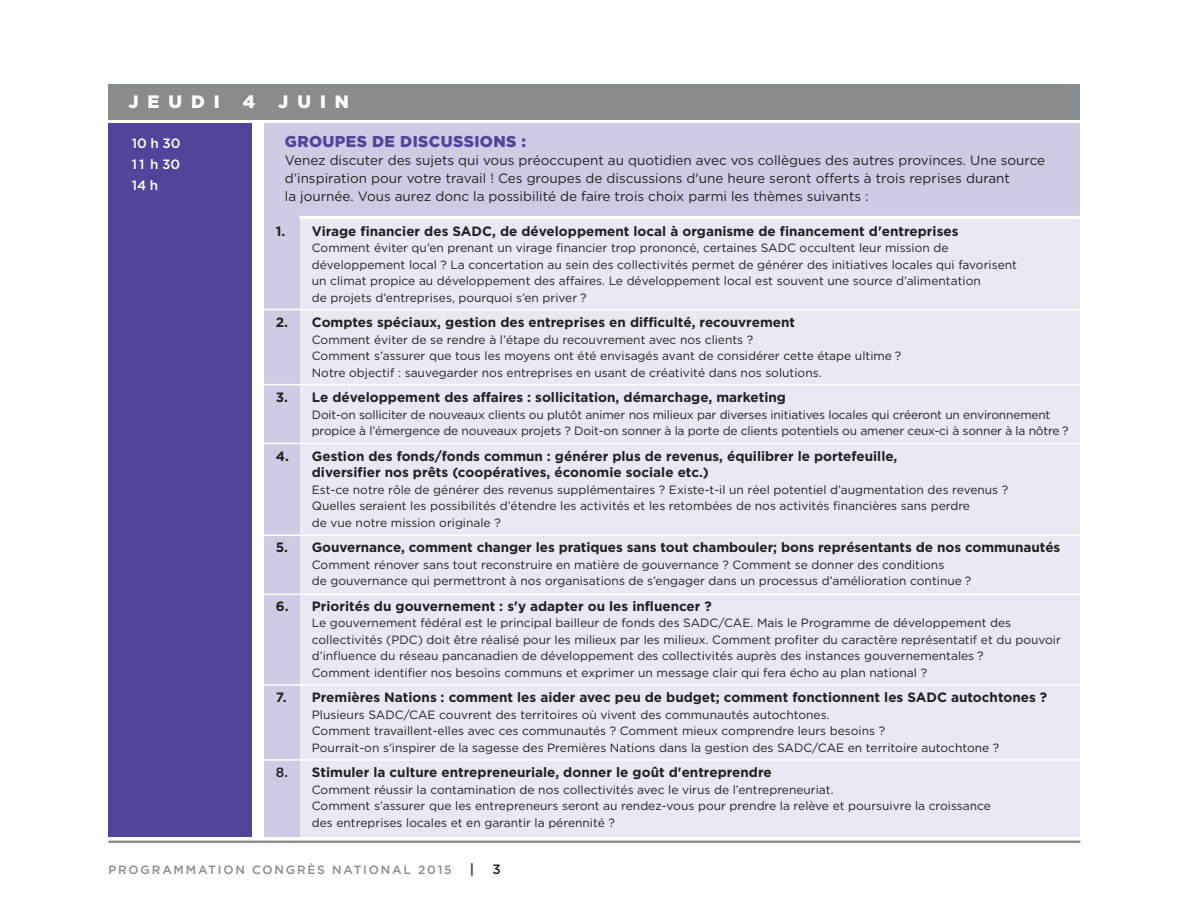
<style>
.page{position:relative;width:1188px;height:918px;background:#fff}
.page>*{position:absolute;margin:0;border:0;box-sizing:border-box;transform-origin:0 0}
.t1{font:900 18px "Gotham HTF";letter-spacing:.5em;color:#fff}
.t2{font:900 15.75px "Gotham HTF";letter-spacing:.025em;color:#52439b}
.t3{font:700 13.5px/16.5px "Gotham HTF";color:#231f20}
.t4{font:13.5px/18px "Gotham HTF";color:#231f20}
.t5{font:500 13.5px/21px "Gotham";color:#fff;text-align:justify}
.t6{font:500 13.5px "Gotham HTF";color:#231f20}
.t7{font:12px/16.5px "Gotham HTF";color:#231f20}
.t8{font:12px/16.5px "Gotham";color:#231f20}
.t9{font:500 12px "Gotham HTF";letter-spacing:.15em;color:#888c8f}
.s1{font-family:"Gotham";font-weight:500}
</style>
<div class="page">
<div style="left:108px;top:84px;width:972px;height:36px;background:#888c8f"></div>
<div style="left:108px;top:123px;width:144px;height:714px;background:#52439b"></div>
<div style="left:264px;top:216px;width:816px;height:621px;background:#eae9f3"></div>
<div style="left:264px;top:200px;width:35px;height:637px;background:#cfcbe4"></div>
<div style="left:264px;top:123px;width:816px;height:94px;background:#cfcbe4"></div>
<hr style="left:108px;top:841px;width:972px;height:2px;background:#888c8f">
<hr style="left:262px;top:309px;width:821px;height:1px;background:#fff">
<hr style="left:262px;top:384px;width:821px;height:1px;background:#fff">
<hr style="left:262px;top:443px;width:821px;height:1px;background:#fff">
<hr style="left:262px;top:535px;width:821px;height:1px;background:#fff">
<hr style="left:262px;top:594px;width:821px;height:1px;background:#fff">
<hr style="left:262px;top:684px;width:821px;height:2px;background:#fff">
<hr style="left:262px;top:759px;width:821px;height:2px;background:#fff">
<hr style="left:299px;top:216px;width:783px;height:3px;background:#fff">
<h1 class="t1" style="left:128px;top:91px;width:93px">JEUDI</h1>
<h1 class="t1" style="left:243px;top:91px;width:14px">4</h1>
<h1 class="t1" style="left:278px;top:91px;width:72px">JUIN</h1>
<h2 class="t2" style="left:285px;top:133px;width:243px">GROUPES DE DISCUSSIONS :</h2>
<p class="t4" style="left:285px;top:152px;width:762px">Venez discuter des sujets qui vous préoccupent au quotidien avec vos collègues des autres provinces. Une source d’inspiration pour votre travail ! Ces groupes de discussions d'une heure seront offerts à trois reprises durant<br>la journée. Vous aurez donc la possibilité de faire trois choix parmi les thèmes suivants :</p>
<p class="t3" style="left:276px;top:224px;width:684px">1. Virage financier des SADC, de développement local à organisme de financement d'entreprises</p>
<p class="t7" style="left:312px;top:241px;width:707px">Comment éviter qu’en prenant un virage financier trop prononcé, certaines SADC occultent leur mission de développement local ? La concertation au sein des collectivités permet de générer des initiatives locales qui favorisent un climat propice au développement des affaires. Le développement local est souvent une source d’alimentation<br>de projets d’entreprises, pourquoi s’en priver ?</p>
<p class="t3" style="left:276px;top:315px;width:521px">2. Comptes spéciaux, gestion des entreprises en difficulté, recouvrement</p>
<p class="t7" style="left:312px;top:332px;width:591px">Comment éviter de se rendre à l’étape du recouvrement avec nos clients ?<br>Comment s’assurer que tous les moyens ont été envisagés avant de considérer cette étape ultime ?<br>Notre objectif : sauvegarder nos entreprises en usant de créativité dans nos solutions.</p>
<p class="t3" style="left:276px;top:390px;width:512px">3. Le développement des affaires : sollicitation, démarchage, marketing</p>
<p class="t7" style="left:312px;top:407px;width:758px">Doit-on solliciter de nouveaux clients ou plutôt animer nos milieux par diverses initiatives locales qui créeront un environnement propice à l’émergence de nouveaux projets ? Doit-on sonner à la porte de clients potentiels ou amener ceux-ci à sonner à la nôtre ?</p>
<p class="t3" style="left:312px;top:449px;width:587px;text-indent:-36px">4. Gestion des fonds/fonds commun : générer plus de revenus, équilibrer le portefeuille, diversifier nos prêts (coopératives, économie sociale etc.)</p>
<p class="t7" style="left:312px;top:482px;width:698px">Est-ce notre rôle de générer des revenus supplémentaires ? Existe-t-il un réel potentiel d’augmentation des revenus ?<br>Quelles seraient les possibilités d’étendre les activités et les retombées de nos activités financières sans perdre<br>de vue notre mission originale ?</p>
<p class="t3" style="left:276px;top:540px;width:786px">5. Gouvernance, comment changer les pratiques sans tout chambouler; bons représentants de nos communautés</p>
<p class="t7" style="left:312px;top:557px;width:661px">Comment rénover sans tout reconstruire en matière de gouvernance ? Comment se donner des conditions<br>de gouvernance qui permettront à nos organisations de s’engager dans un processus d’amélioration continue ?</p>
<p class="t3" style="left:276px;top:599px;width:437px">6. Priorités du gouvernement : s'y adapter ou les influencer ?</p>
<p class="t7" style="left:312px;top:616px;width:751px">Le gouvernement fédéral est le principal bailleur de fonds des SADC/CAE. Mais le Programme de développement des collectivités (PDC) doit être réalisé pour les milieux par les milieux. Comment profiter du caractère représentatif et du pouvoir d’influence du réseau pancanadien de développement des collectivités auprès des instances gouvernementales ?<br>Comment identifier nos besoins communs et exprimer un message clair qui fera écho au plan national ?</p>
<p class="t3" style="left:276px;top:690px;width:773px">7. Premières Nations : comment les aider avec peu de budget; comment fonctionnent les SADC autochtones ?</p>
<p class="t8" style="left:312px;top:707px;width:689px">Plusieurs SADC/CAE couvrent des territoires où vivent des communautés autochtones.<br>Comment travaillent-elles avec ces communautés ? Comment mieux comprendre leurs besoins ?<br>Pourrait-on s’inspirer de la sagesse des Premières Nations dans la gestion des SADC/CAE en territoire autochtone ?</p>
<p class="t3" style="left:276px;top:765px;width:497px"><span class="s1">8.</span> Stimuler la culture entrepreneuriale, donner le goût d'entreprendre</p>
<p class="t8" style="left:312px;top:782px;width:681px">Comment réussir la contamination de nos collectivités avec le virus de l’entrepreneuriat.<br>Comment s’assurer que les entrepreneurs seront au rendez-vous pour prendre la relève et poursuivre la croissance des entreprises locales et en garantir la pérennité ?</p>
<p class="t5" style="left:132px;top:132px;width:50px">10 h 30<br>11 h30<br>14 h</p>
<p class="t9" style="left:108px;top:865px;width:345px">PROGRAMMATION CONGRÈS NATIONAL 2015</p>
<p class="t6" style="left:470px;top:864px;width:6px">|</p>
<p class="t6" style="left:493px;top:864px;width:10px">3</p>
</div>
